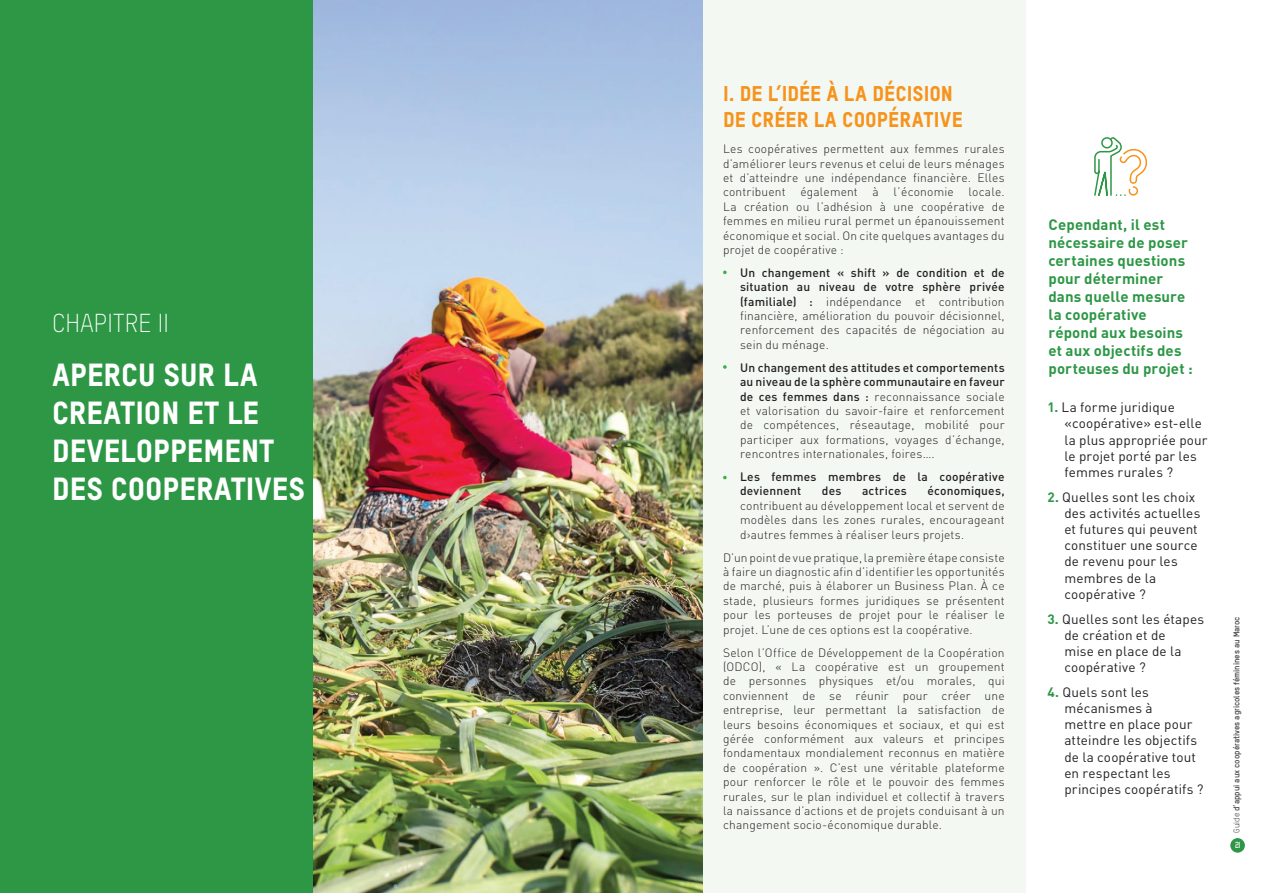
<style>
.page{position:relative;width:1276px;height:893px;background:#fff}
.page>*{position:absolute;margin:0;border:0;box-sizing:border-box;transform-origin:0 0}
.t1{font:31.5px/37.8px "Oxfam TSTARPRO Headline";color:#fff}
.t2{font:300 25.5px "Oxfam TSTARPRO";color:#fff}
.t3{font:21px/25.2px "Oxfam TSTARPRO Headline";letter-spacing:.005em;color:#f7931d}
.t4{font:700 15px/18px "DIN Pro";letter-spacing:.01em;color:#2d9746}
.t5{font:13.5px/16.2px "DIN Pro";letter-spacing:.01em;color:#231f20}
.t6{font:300 12px/14.4px "DIN Pro";letter-spacing:.015em;color:#231f20;text-align:justify}
.t7{font:500 12px/14.4px "DIN Pro";letter-spacing:.015em;color:#231f20}
.t8{font:300 condensed 8.85px "Apex Mk 2";color:#fff}
.t9{font:700 8.25px "Oxfam TSTARPRO";color:#3e3e3f}
.s1{font-weight:500}
.s2{font-weight:700;color:#2d9746}
.s3{font-weight:400}
</style>
<div class="page">
<div style="left:1230px;top:838px;width:15px;height:15px;background:#2d9746;border-radius:50%"></div>
<div style="left:697px;top:0;width:329px;height:893px;background:#f3f9f2"></div>
<img style="left:313px;top:0;width:389px;height:893px">
<div style="left:0;top:0;width:313px;height:893px;background:#2d9746"></div>
<svg style="left:723px;top:365px;width:3px;height:4px"></svg>
<svg style="left:1094px;top:137px;width:53px;height:59px"></svg>
<h2 class="t2" style="left:52px;top:308px;width:118px">CHAPITRE II</h2>
<h1 class="t1" style="left:52px;top:356px;width:255px">APERCU SUR LA<br>CREATION ET LE<br>DEVELOPPEMENT<br>DES COOPERATIVES</h1>
<h3 class="t3" style="left:723px;top:81px;width:241px">I. DE L’IDÉE À LA DÉCISION<br>DE CRÉER LA COOPÉRATIVE</h3>
<p class="t6" style="left:723px;top:141px;width:283px">Les coopératives permettent aux femmes rurales d’améliorer leurs revenus et celui de leurs ménages et d’atteindre une indépendance financière. Elles contribuent également à l’économie locale.<br>La création ou l’adhésion à une coopérative de femmes en milieu rural permet un épanouissement économique et social. On cite quelques avantages du projet de coopérative :</p>
<p class="t6" style="left:740px;top:264px;width:266px"><span class="s1">Un changement « shift » de condition et de situation au niveau de votre sphère privée (familiale) :</span> indépendance et contribution financière, amélioration du pouvoir décisionnel, renforcement des capacités de négociation au sein du ménage.</p>
<p class="t6" style="left:740px;top:359px;width:266px"><span class="s1">Un changement des attitudes et comportements au niveau de la sphère communautaire en faveur de ces femmes dans :</span> reconnaissance sociale et valorisation du savoir-faire et renforcement de compétences, réseautage, mobilité pour participer aux formations, voyages d’échange, rencontres internationales, foires….</p>
<p class="t7" style="left:740px;top:468px;width:266px">Les femmes membres de la coopérative deviennent</p>
<p class="t7" style="left:822px;top:483px;width:21px">des</p>
<p class="t7" style="left:862px;top:483px;width:46px">actrices</p>
<p class="t7" style="left:927px;top:483px;width:79px">économiques,</p>
<p class="t6" style="left:740px;top:497px;width:266px">contribuent au développement local et servent de modèles dans les zones rurales, encourageant d›autres femmes à réaliser leurs projets.</p>
<p class="t6" style="left:723px;top:549px;width:283px">D’un point de vue pratique, la première étape consiste à faire un diagnostic afin d’identifier les opportunités de marché, puis à élaborer un Business Plan. À ce stade, plusieurs formes juridiques se présentent pour les porteuses de projet pour le réaliser le projet. L’une de ces options est la coopérative.</p>
<p class="t6" style="left:723px;top:644px;width:283px">Selon l’Office de Développement de la Coopération (ODCO), « La coopérative est un groupement de personnes physiques et/ou morales, qui conviennent de se réunir pour créer une entreprise, leur permettant la satisfaction de leurs besoins économiques et sociaux, et qui est gérée conformément aux valeurs et principes fondamentaux mondialement reconnus en matière de coopération ». C’est une véritable plateforme pour renforcer le rôle et le pouvoir des femmes rurales, sur le plan individuel et collectif à travers la naissance d’actions et de projets conduisant à un changement socio-économique durable.</p>
<p class="t4" style="left:1048px;top:214px;width:146px">Cependant, il est nécessaire de poser certaines questions pour déterminer dans quelle mesure la coopérative répond aux besoins et aux objectifs des porteuses du projet :</p>
<p class="t5" style="left:1064px;top:398px;width:145px;text-indent:-17px"><span class="s2">1.</span> La forme juridique «coopérative» est-elle la plus appropriée pour le projet porté par les femmes rurales ?</p>
<p class="t5" style="left:1064px;top:487px;width:138px;text-indent:-17px"><span class="s2">2.</span> Quelles sont les choix des activités actuelles et futures qui peuvent constituer une source de revenu pour les membres de la coopérative ?</p>
<p class="t5" style="left:1064px;top:609px;width:141px;text-indent:-17px"><span class="s2">3.</span> Quelles sont les étapes de création et de<br>mise en place de la coopérative ?</p>
<p class="t5" style="left:1064px;top:682px;width:141px;text-indent:-17px"><span class="s2">4.</span> Quels sont les mécanismes à<br>mettre en place pour atteindre les objectifs de la coopérative tout en respectant les principes coopératifs ?</p>
<p class="t9" style="left:1231px;top:833px;width:218px;rotate:-90deg"><span class="s3">Guide</span> d’appui aux coopératives agricoles féminines au Maroc</p>
<p class="t8" style="left:1235px;top:841px;width:7px">21</p>
</div>
